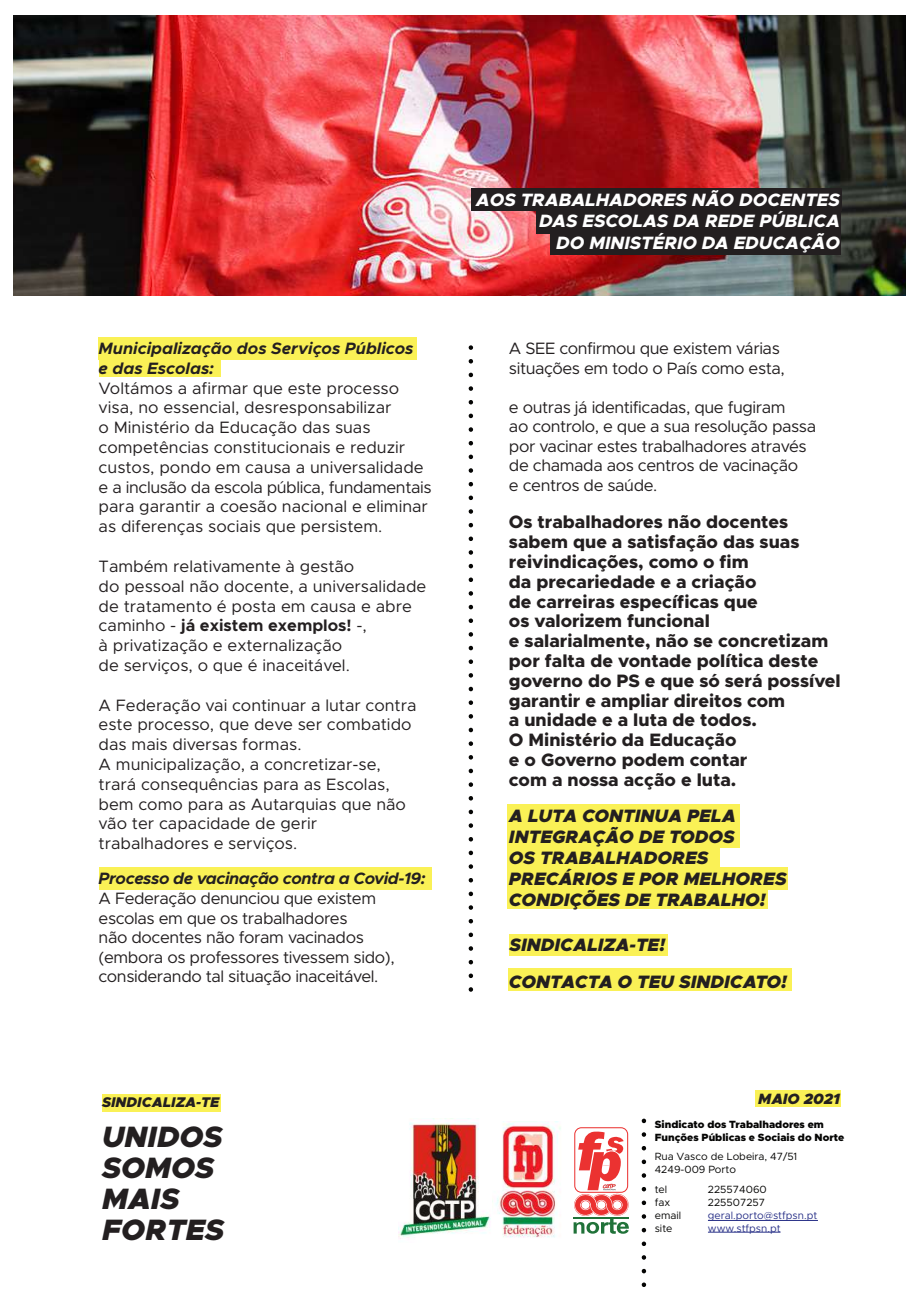
<style>
.page{position:relative;width:919px;height:1289px;background:#fff}
.page>*{position:absolute;margin:0;border:0;box-sizing:border-box;transform-origin:0 0}
.t1{font:italic 900 29.55px/31px "Metropolis";color:#231f20}
.t2{font:800 18px/19.8px "Metropolis";color:#231f20}
.t3{font:italic 900 18px/21px "Metropolis";color:#231f20}
.t4{font:italic 800 17.85px/21.5px "Metropolis";color:#fff;text-align:right}
.t5{font:16.5px/19.8px "Metropolis";color:#231f20}
.t6{font:16.5px/19.5px "Metropolis";letter-spacing:-.025em;color:#231f20}
.t7{font:italic 700 16.5px/19.8px "Metropolis";color:#231f20}
.t8{font:italic 700 16.5px "Metropolis";letter-spacing:-.025em;color:#231f20}
.t9{font:italic 900 15px "Metropolis";letter-spacing:-.005em;color:#231f20}
.t10{font:italic 900 14.1px "Metropolis";color:#231f20}
.t11{font:10.5px/13.2px "Metropolis";color:#050504}
.t12{font:900 10.5px/12.6px "Metropolis";color:#050504}
.t13{font:10.5px "Metropolis";color:#293188}
.s1{font-weight:700}
</style>
<div class="page">
<img style="left:13px;top:15px;width:892px;height:280px">
<div style="left:99px;top:866px;width:332px;height:23px;background:#faf156"></div>
<div style="left:507px;top:825px;width:232px;height:22px;background:#faf156"></div>
<div style="left:508px;top:934px;width:159px;height:21px;background:#faf156"></div>
<div style="left:507px;top:804px;width:232px;height:22px;background:#faf156"></div>
<div style="left:508px;top:968px;width:283px;height:22px;background:#faf156"></div>
<hr style="left:708px;top:1220px;width:109px;height:1px;background:#293188">
<hr style="left:708px;top:1231px;width:72px;height:1px;background:#293188">
<div style="left:102px;top:1093px;width:118px;height:18px;background:#faf156"></div>
<svg style="left:641px;top:1118px;width:5px;height:169px"></svg>
<img style="left:492px;top:1121px;width:69px;height:117px">
<svg style="left:573px;top:1127px;width:56px;height:106px"></svg>
<img style="left:398px;top:1118px;width:93px;height:121px">
<svg style="left:468px;top:345px;width:5px;height:647px"></svg>
<div style="left:755px;top:1090px;width:86px;height:16px;background:#faf156"></div>
<div style="left:471px;top:188px;width:370px;height:22px;background:#231f20"></div>
<div style="left:536px;top:211px;width:305px;height:22px;background:#231f20"></div>
<div style="left:550px;top:232px;width:291px;height:22px;background:#231f20"></div>
<div style="left:507px;top:846px;width:212px;height:22px;background:#faf156"></div>
<div style="left:507px;top:866px;width:280px;height:23px;background:#faf156"></div>
<div style="left:507px;top:886px;width:261px;height:22px;background:#faf156"></div>
<div style="left:99px;top:337px;width:318px;height:22px;background:#faf156"></div>
<div style="left:99px;top:355px;width:122px;height:22px;background:#faf156"></div>
<p class="t7" style="left:99px;top:338px;width:316px">Municipalização dos Serviços Públicos e das Escolas:</p>
<p class="t5" style="left:99px;top:378px;width:334px">Voltámos a afirmar que este processo visa, no essencial, desresponsabilizar<br>o Ministério da Educação das suas competências constitucionais e reduzir custos, pondo em causa a universalidade e a inclusão da escola pública, fundamentais para garantir a coesão nacional e eliminar as diferenças sociais que persistem.</p>
<p class="t5" style="left:99px;top:556px;width:329px">Também relativamente à gestão<br>do pessoal não docente, a universalidade de tratamento é posta em causa e abre caminho - <span class="s1">já existem exemplos!</span> -,<br>à privatização e externalização<br>de serviços, o que é inaceitável.</p>
<p class="t5" style="left:99px;top:695px;width:319px">A Federação vai continuar a lutar contra este processo, que deve ser combatido das mais diversas formas.<br>A municipalização, a concretizar-se, trará consequências para as Escolas, bem como para as Autarquias que não vão ter capacidade de gerir trabalhadores e serviços.</p>
<p class="t8" style="left:99px;top:868px;width:328px">Processo de vacinação contra a Covid-19:</p>
<p class="t6" style="left:99px;top:888px;width:297px">A Federação denunciou que existem escolas em que os trabalhadores<br>não docentes não foram vacinados (embora os professores tivessem sido), considerando tal situação inaceitável.</p>
<p class="t10" style="left:102px;top:1092px;width:119px">SINDICALIZA-TE</p>
<h1 class="t1" style="left:102px;top:1121px;width:124px">UNIDOS<br>SOMOS<br>MAIS<br>FORTES</h1>
<p class="t4" style="left:476px;top:189px;width:365px">AOS TRABALHADORES NÃO DOCENTES<br>DAS ESCOLAS DA REDE PÚBLICA<br>DO MINISTÉRIO DA EDUCAÇÃO</p>
<p class="t6" style="left:509px;top:338px;width:277px">A SEE confirmou que existem várias situações em todo o País como esta,</p>
<p class="t6" style="left:509px;top:397px;width:309px">e outras já identificadas, que fugiram<br>ao controlo, e que a sua resolução passa por vacinar estes trabalhadores através de chamada aos centros de vacinação<br>e centros de saúde.</p>
<p class="t2" style="left:509px;top:512px;width:333px">Os trabalhadores não docentes sabem que a satisfação das suas reivindicações, como o fim<br>da precariedade e a criação<br>de carreiras específicas que<br>os valorizem funcional<br>e salarialmente, não se concretizam por falta de vontade política deste governo do PS e que só será possível garantir e ampliar direitos com<br>a unidade e a luta de todos.<br>O Ministério da Educação<br>e o Governo podem contar<br>com a nossa acção e luta.</p>
<p class="t3" style="left:509px;top:804px;width:279px">A LUTA CONTINUA PELA<br>INTEGRAÇÃO DE TODOS<br>OS TRABALHADORES<br>PRECÁRIOS E POR MELHORES<br>CONDIÇÕES DE TRABALHO!</p>
<p class="t3" style="left:509px;top:927px;width:280px;line-height:36.2px">SINDICALIZA-TE!<br>CONTACTA O TEU SINDICATO!</p>
<p class="t9" style="left:758px;top:1088px;width:83px">MAIO 2021</p>
<p class="t12" style="left:654px;top:1118px;width:191px">Sindicato dos Trabalhadores em<br>Funções Públicas e Sociais do Norte</p>
<p class="t11" style="left:654px;top:1149px;width:144px">Rua Vasco de Lobeira, 47/51<br>4249-009 Porto</p>
<p class="t11" style="left:654px;top:1182px;width:14px">tel</p>
<p class="t11" style="left:708px;top:1182px;width:60px">225574060</p>
<p class="t11" style="left:654px;top:1195px;width:17px">fax</p>
<p class="t11" style="left:708px;top:1195px;width:59px">225507257</p>
<p class="t11" style="left:654px;top:1208px;width:28px">email</p>
<p class="t13" style="left:708px;top:1208px;width:111px">geral.porto@stfpsn.pt</p>
<p class="t11" style="left:654px;top:1221px;width:19px">site</p>
<p class="t13" style="left:708px;top:1221px;width:74px">www.stfpsn.pt</p>
</div>
